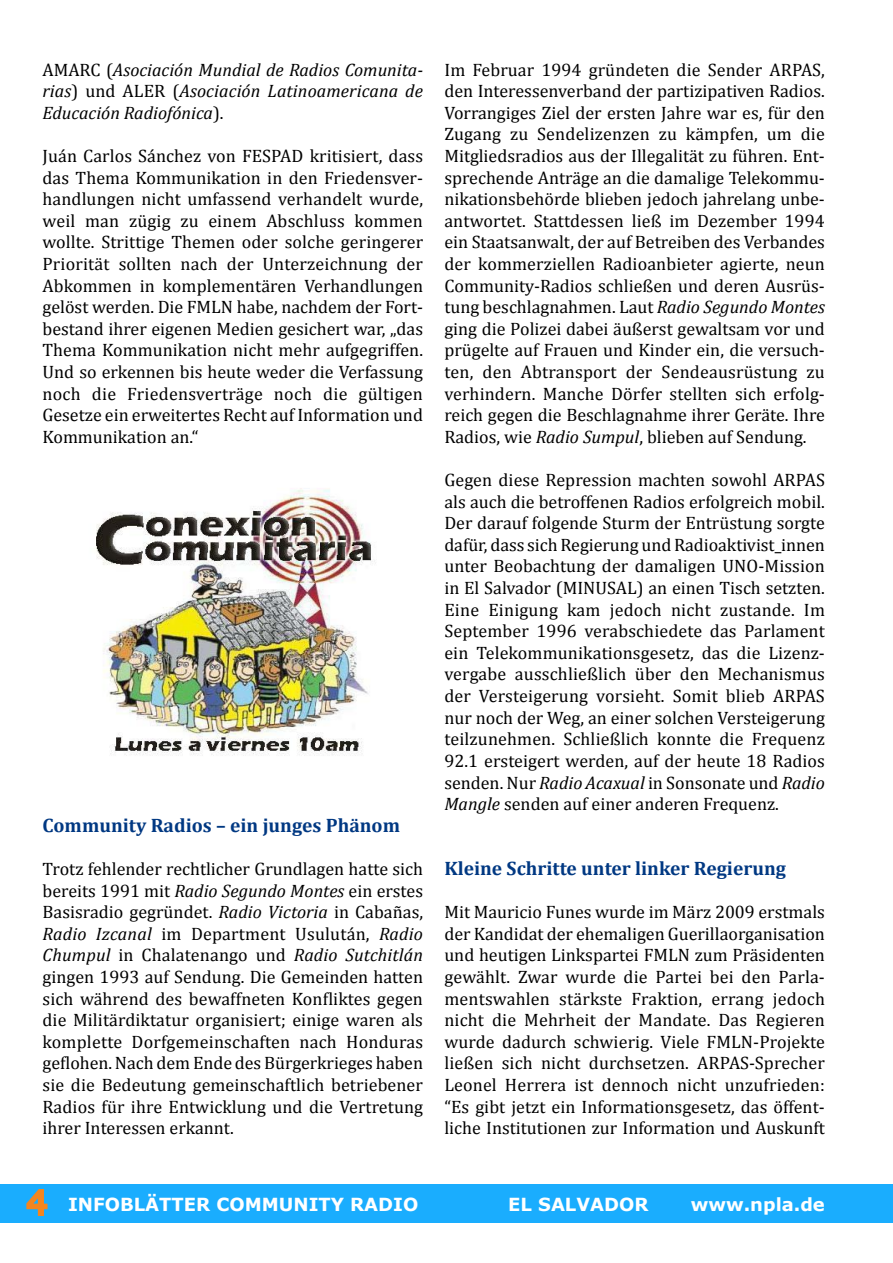
<style>
.page{position:relative;width:893px;height:1263px;background:#fff}
.page>*{position:absolute;margin:0;border:0;box-sizing:border-box;transform-origin:0 0}
.t1{font:700 19.5px "Cambria";color:#003882}
.t2{font:18px/21.6px "Cambria";color:#000;text-align:justify}
.t3{font:italic 18px/21.6px "Cambria";letter-spacing:.005em;color:#000;text-align:justify}
.t4{font:700 18px "Verdana";color:#fff}
.s1{font-style:normal}
.s2{font-style:italic}
.s3{font-weight:400;font-size:33px;color:#f4851f}
</style>
<div class="page">
<img style="left:96px;top:488px;width:279px;height:268px">
<div style="left:0;top:1184px;width:893px;height:38px;background:#1aadfe"></div>
<svg style="left:26px;top:1189px;width:22px;height:27px"></svg>
<p class="t3" style="left:43px;top:58px;width:382px"><span class="s1">AMARC (</span>Asociación Mundial de Radios Comunita&shy;rias<span class="s1">) und ALER (</span>Asociación Latinoamericana de Educación Radiofónica<span class="s1">).</span></p>
<p class="t2" style="left:43px;top:145px;width:382px">Juán Carlos Sánchez von FESPAD kritisiert, dass das Thema Kommunikation in den Friedensver&shy;handlungen nicht umfassend verhandelt wurde, weil man zügig zu einem Abschluss kommen wollte. Strittige Themen oder solche geringerer Priorität sollten nach der Unterzeichnung der Abkommen in komplementären Verhandlungen gelöst werden. Die FMLN habe, nachdem der Fort&shy;bestand ihrer eigenen Medien gesichert war, „das Thema Kommunikation nicht mehr aufgegriffen.<br>Und so erkennen bis heute weder die Verfassung noch die Friedensverträge noch die gültigen Gesetze ein erweitertes Recht auf Information und Kommunikation an.“</p>
<p class="t1" style="left:43px;top:811px;width:359px">Community Radios – ein junges Phänom</p>
<p class="t2" style="left:43px;top:858px;width:382px">Trotz fehlender rechtlicher Grundlagen hatte sich bereits 1991 mit <span class="s2">Radio Segundo Montes</span> ein erstes Basisradio gegründet. <span class="s2">Radio Victoria</span> in Cabañas, <span class="s2">Radio Izcanal</span> im Department Usulután, <span class="s2">Radio Chumpul</span> in Chalatenango und <span class="s2">Radio Sutchitlán </span>gingen 1993 auf Sendung. Die Gemeinden hatten sich während des bewaffneten Konfliktes gegen die Militärdiktatur organisiert; einige waren als komplette Dorfgemeinschaften nach Honduras geflohen. Nach dem Ende des Bürgerkrieges haben sie die Bedeutung gemeinschaftlich betriebener Radios für ihre Entwicklung und die Vertretung ihrer Interessen erkannt.</p>
<p class="t2" style="left:444px;top:59px;width:382px">Im Februar 1994 gründeten die Sender ARPAS, den Interessenverband der partizipativen Radios.<br>Vorrangiges Ziel der ersten Jahre war es, für den Zugang zu Sendelizenzen zu kämpfen, um die Mitgliedsradios aus der Illegalität zu führen. Ent&shy;sprechende Anträge an die damalige Telekommu&shy;nikationsbehörde blieben jedoch jahrelang unbe&shy;antwortet. Stattdessen ließ im Dezember 1994 ein Staatsanwalt, der auf Betreiben des Verbandes der kommerziellen Radioanbieter agierte, neun Community-Radios schließen und deren Ausrüs&shy;tung beschlagnahmen. Laut <span class="s2">Radio Segundo Montes </span>ging die Polizei dabei äußerst gewaltsam vor und prügelte auf Frauen und Kinder ein, die versuch&shy;ten, den Abtransport der Sendeausrüstung zu verhindern. Manche Dörfer stellten sich erfolg&shy;reich gegen die Beschlagnahme ihrer Geräte. Ihre Radios, wie <span class="s2">Radio Sumpul</span>, blieben auf Sendung.</p>
<p class="t2" style="left:444px;top:469px;width:382px">Gegen diese Repression machten sowohl ARPAS als auch die betroffenen Radios erfolgreich mobil.<br>Der darauf folgende Sturm der Entrüstung sorgte dafür, dass sich Regierung und Radioaktivist_innen unter Beobachtung der damaligen UNO-Mission in El Salvador (MINUSAL) an einen Tisch setzten.<br>Eine Einigung kam jedoch nicht zustande. Im September 1996 verabschiedete das Parlament ein Telekommunikationsgesetz, das die Lizenz&shy;vergabe ausschließlich über den Mechanismus der Versteigerung vorsieht. Somit blieb ARPAS nur noch der Weg, an einer solchen Versteigerung teilzunehmen. Schließlich konnte die Frequenz 92.1 ersteigert werden, auf der heute 18 Radios senden. Nur <span class="s2">Radio Acaxual</span> in Sonsonate und <span class="s2">Radio Mangle</span> senden auf einer anderen Frequenz.</p>
<p class="t1" style="left:444px;top:854px;width:343px">Kleine Schritte unter linker Regierung</p>
<p class="t2" style="left:444px;top:901px;width:382px">Mit Mauricio Funes wurde im März 2009 erstmals der Kandidat der ehemaligen Guerillaorganisation und heutigen Linkspartei FMLN zum Präsidenten gewählt. Zwar wurde die Partei bei den Parla&shy;mentswahlen stärkste Fraktion, errang jedoch nicht die Mehrheit der Mandate. Das Regieren wurde dadurch schwierig. Viele FMLN-Projekte ließen sich nicht durchsetzen. ARPAS-Sprecher Leonel Herrera ist dennoch nicht unzufrieden: “Es gibt jetzt ein Informationsgesetz, das öffent&shy;liche Institutionen zur Information und Auskunft</p>
<p class="t4" style="left:27px;top:1192px;width:393px"><span class="s3">4</span> INFOBLÄTTER COMMUNITY RADIO</p>
<p class="t4" style="left:508px;top:1192px;width:142px">EL SALVADOR</p>
<p class="t4" style="left:691px;top:1192px;width:135px">www.npla.de</p>
</div>
